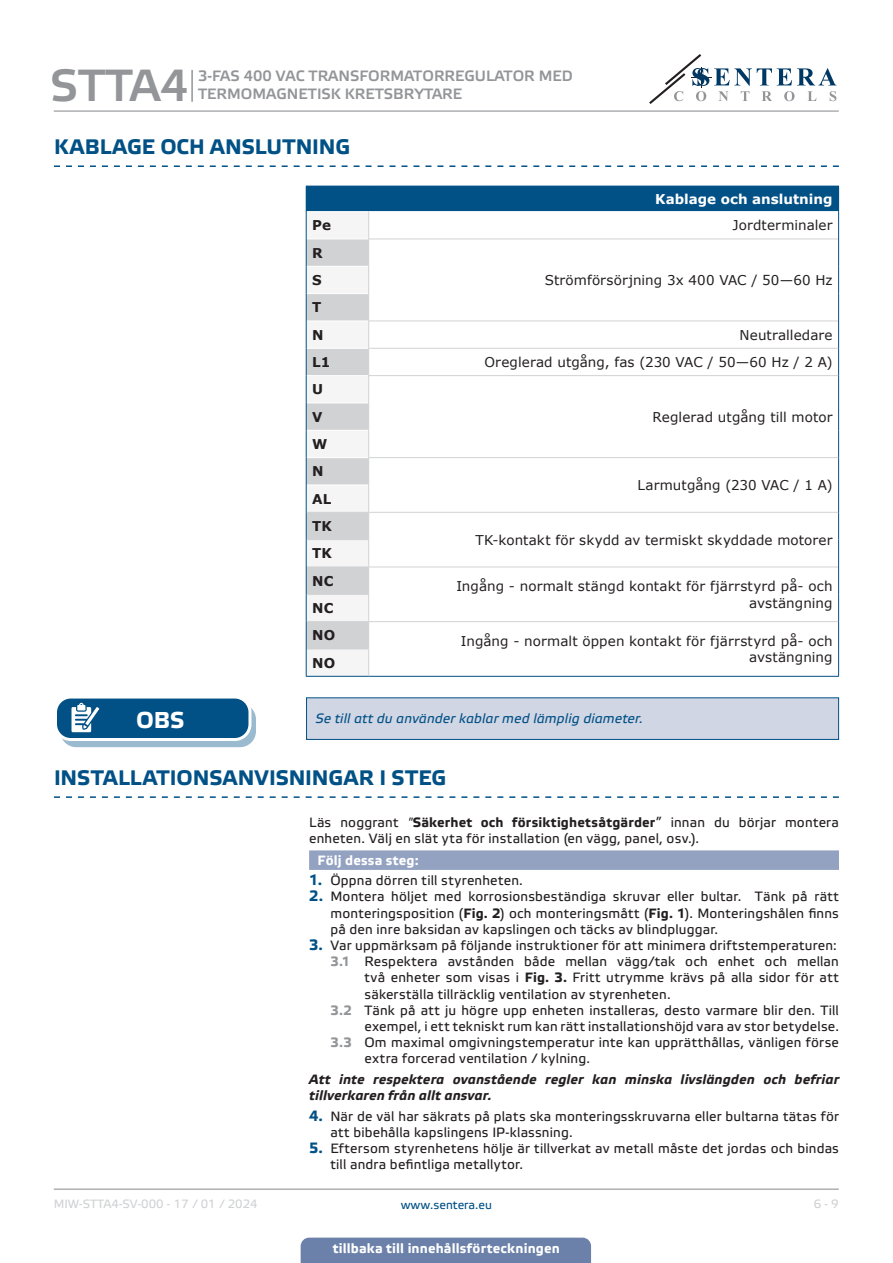
<style>
.page{position:relative;width:893px;height:1263px;background:#fff}
.page>*{position:absolute;margin:0;border:0;box-sizing:border-box;transform-origin:0 0}
.t1{font:45px "Etelka Medium Pro";color:#939598}
.t2{font:700 22.95px "Etelka Text Pro";color:#fff}
.t3{font:700 21px "Etelka Text Pro";color:#015186}
.t4{font:15px/18px "Etelka Medium Pro";color:#939598}
.body{font:13.5px/16.2px "Etelka Text Pro";letter-spacing:.015em;color:#231f20}
.table_text{font:13.5px "Verdana";letter-spacing:.005em;color:#231f20}
.body-2{font:italic 700 13.5px/16.2px "Etelka Text Pro";letter-spacing:.01em;color:#231f20}
.Number-roman{font:700 13.5px "Etelka Text Pro";letter-spacing:.01em;color:#fff}
.attention{font:italic 13.5px "Etelka Text Pro";letter-spacing:.015em;color:#015186}
.tekst_Engels{font:700 13.5px "Verdana";letter-spacing:.005em;color:#231f20}
.head-table{font:700 13.5px "Verdana";color:#fff}
.t5{font:12px "Etelka Text Pro";color:#d1d2d4}
.t6{font:12px "Etelka Text Pro";color:#015186}
.s1{font-style:italic}
.s2{font-weight:700}
.s3{font-weight:700;font-size:15px;color:#015186}
.s4{font-weight:700;color:#939598}
</style>
<div class="page">
<hr style="left:54px;top:111px;width:785px;height:1px;background:#939598">
<hr style="left:54px;top:1188px;width:785px;height:2px;background:#939598">
<svg style="left:649px;top:54px;width:187px;height:50px"></svg>
<div style="left:301px;top:1237px;width:290px;height:26px;background:#6c81aa"></div>
<hr style="left:191px;top:70px;width:2px;height:32px;background:#939598">
<svg style="left:54px;top:165px;width:785px;height:2px"></svg>
<svg style="left:54px;top:796px;width:785px;height:2px"></svg>
<div style="left:306px;top:186px;width:533px;height:26px;background:#015186"></div>
<svg style="left:369px;top:238px;width:469px;height:438px"></svg>
<hr style="left:369px;top:676px;width:470px;height:1px;background:#015186">
<hr style="left:369px;top:512px;width:469px;height:1px;background:#d1d2d4">
<hr style="left:369px;top:567px;width:469px;height:1px;background:#d1d2d4">
<hr style="left:369px;top:621px;width:469px;height:1px;background:#d1d2d4">
<hr style="left:368px;top:239px;width:470px;height:1px;background:#d1d2d4">
<hr style="left:368px;top:321px;width:470px;height:1px;background:#d1d2d4">
<hr style="left:368px;top:348px;width:470px;height:1px;background:#d1d2d4">
<hr style="left:368px;top:375px;width:470px;height:1px;background:#d1d2d4">
<hr style="left:368px;top:457px;width:470px;height:1px;background:#d1d2d4">
<hr style="left:369px;top:211px;width:469px;height:1px;background:#fff">
<svg style="left:306px;top:211px;width:63px;height:465px"></svg>
<svg style="left:838px;top:211px;width:1px;height:465px"></svg>
<hr style="left:306px;top:676px;width:63px;height:1px;background:#015186">
<div style="left:61px;top:704px;width:194px;height:42px;background:#9abacf;border-radius:15px"></div>
<div style="left:60px;top:703px;width:196px;height:44px;border:1px solid #015186;border-radius:15px"></div>
<div style="left:56px;top:697px;width:194px;height:42px;background:#015186;border-radius:15px"></div>
<div style="left:54px;top:695px;width:197px;height:46px;border:3px solid #fff;border-radius:15px"></div>
<svg style="left:71px;top:703px;width:34px;height:37px"></svg>
<div style="left:307px;top:698px;width:532px;height:41px;background:#d1d6e4"></div>
<div style="left:306px;top:697px;width:533px;height:43px;border:1px solid #015186"></div>
<div style="left:309px;top:850px;width:530px;height:20px;background:#94a2c2"></div>
<h1 class="t1" style="left:50px;top:61px;width:140px">STTA4</h1>
<p class="t4" style="left:198px;top:67px;width:376px">3-FAS 400 VAC TRANSFORMATORREGULATOR MED<br>TERMOMAGNETISK KRETSBRYTARE</p>
<p class="t3" style="left:54px;top:135px;width:298px">KABLAGE OCH ANSLUTNING</p>
<p class="head-table" style="left:655px;top:190px;width:179px">Kablage och anslutning</p>
<p class="tekst_Engels" style="left:312px;top:216px;width:20px">Pe</p>
<p class="table_text" style="left:732px;top:216px;width:102px">Jordterminaler</p>
<p class="tekst_Engels" style="left:312px;top:243px;width:12px">R</p>
<p class="tekst_Engels" style="left:312px;top:271px;width:11px">S</p>
<p class="table_text" style="left:545px;top:271px;width:289px">Strömförsörjning 3x 400 VAC / 50—60 Hz</p>
<p class="tekst_Engels" style="left:312px;top:298px;width:11px">T</p>
<p class="tekst_Engels" style="left:312px;top:325px;width:13px">N</p>
<p class="table_text" style="left:740px;top:326px;width:95px">Neutralledare</p>
<p class="tekst_Engels" style="left:312px;top:353px;width:20px">L1</p>
<p class="table_text" style="left:484px;top:353px;width:350px">Oreglerad utgång, fas (230 VAC / 50—60 Hz / 2 A)</p>
<p class="tekst_Engels" style="left:312px;top:380px;width:12px">U</p>
<p class="tekst_Engels" style="left:312px;top:407px;width:12px">V</p>
<p class="table_text" style="left:653px;top:408px;width:181px">Reglerad utgång till motor</p>
<p class="tekst_Engels" style="left:312px;top:435px;width:17px">W</p>
<p class="tekst_Engels" style="left:312px;top:462px;width:13px">N</p>
<p class="table_text" style="left:638px;top:476px;width:196px">Larmutgång (230 VAC / 1 A)</p>
<p class="tekst_Engels" style="left:312px;top:489px;width:21px">AL</p>
<p class="tekst_Engels" style="left:312px;top:517px;width:21px">TK</p>
<p class="table_text" style="left:475px;top:531px;width:359px">TK-kontakt för skydd av termiskt skyddade motorer</p>
<p class="tekst_Engels" style="left:312px;top:544px;width:21px">TK</p>
<p class="tekst_Engels" style="left:312px;top:571px;width:23px">NC</p>
<p class="table_text" style="left:456px;top:577px;width:378px">Ingång - normalt stängd kontakt för fjärrstyrd på- och</p>
<p class="tekst_Engels" style="left:312px;top:599px;width:23px">NC</p>
<p class="table_text" style="left:749px;top:593px;width:85px">avstängning</p>
<p class="tekst_Engels" style="left:312px;top:626px;width:24px">NO</p>
<p class="table_text" style="left:461px;top:632px;width:373px">Ingång - normalt öppen kontakt för fjärrstyrd på- och</p>
<p class="tekst_Engels" style="left:312px;top:653px;width:24px">NO</p>
<p class="table_text" style="left:749px;top:648px;width:85px">avstängning</p>
<p class="t2" style="left:136px;top:707px;width:50px">OBS</p>
<p class="attention" style="left:315px;top:711px;width:329px">Se till att du använder kablar med lämplig diameter.</p>
<p class="t3" style="left:54px;top:766px;width:394px">INSTALLATIONSANVISNINGAR I STEG</p>
<p class="body" style="left:309px;top:815px;width:531px">Läs noggrant <span class="s1">"</span><span class="s2">Säkerhet och försiktighetsåtgärder</span>” innan du börjar montera enheten. Välj en slät yta för installation (en vägg, panel, osv.).</p>
<p class="Number-roman" style="left:318px;top:853px;width:103px">Följ dessa steg:</p>
<p class="body" style="left:309px;top:873px;width:215px"><span class="s3">1.</span> Öppna dörren till styrenheten.</p>
<p class="body" style="left:330px;top:889px;width:510px;text-align:justify;text-indent:-21px"><span class="s3">2.</span> Montera höljet med korrosionsbeständiga skruvar eller bultar. Tänk på rätt monteringsposition (<span class="s2">Fig. 2</span>) och monteringsmått (<span class="s2">Fig. 1</span>). Monteringshålen finns på den inre baksidan av kapslingen och täcks av blindpluggar.</p>
<p class="body" style="left:309px;top:938px;width:529px"><span class="s3">3.</span> Var uppmärksam på följande instruktioner för att minimera driftstemperaturen:</p>
<p class="body" style="left:364px;top:954px;width:476px;text-align:justify;text-indent:-34px"><span class="s4">3.1</span> Respektera avstånden både mellan vägg/tak och enhet och mellan två enheter som visas i <span class="s2">Fig. 3.</span> Fritt utrymme krävs på alla sidor för att säkerställa tillräcklig ventilation av styrenheten.</p>
<p class="body" style="left:330px;top:1003px;width:510px;text-align:right"><span class="s4">3.2</span> Tänk på att ju högre upp enheten installeras, desto varmare blir den. Till exempel, i ett tekniskt rum kan rätt installationshöjd vara av stor betydelse.</p>
<p class="body" style="left:364px;top:1035px;width:476px;text-indent:-34px"><span class="s4">3.3</span> Om maximal omgivningstemperatur inte kan upprätthållas, vänligen förse extra forcerad ventilation / kylning.</p>
<p class="body-2" style="left:309px;top:1072px;width:531px">Att inte respektera ovanstående regler kan minska livslängden och befriar tillverkaren från allt ansvar.</p>
<p class="body" style="left:330px;top:1109px;width:510px;text-indent:-21px"><span class="s3">4.</span> När de väl har säkrats på plats ska monteringsskruvarna eller bultarna tätas för att bibehålla kapslingens IP-klassning.</p>
<p class="body" style="left:330px;top:1141px;width:510px;text-indent:-21px"><span class="s3">5.</span> Eftersom styrenhetens hölje är tillverkat av metall måste det jordas och bindas till andra befintliga metallytor.</p>
<p class="t5" style="left:54px;top:1197px;width:205px">MIW-STTA4-SV-000 - 17 / 01 / 2024</p>
<p class="t6" style="left:401px;top:1198px;width:93px">www.sentera.eu</p>
<p class="t5" style="left:814px;top:1197px;width:27px">6 - 9</p>
<p class="Number-roman" style="left:333px;top:1240px;width:229px">tillbaka till innehållsförteckningen</p>
</div>
